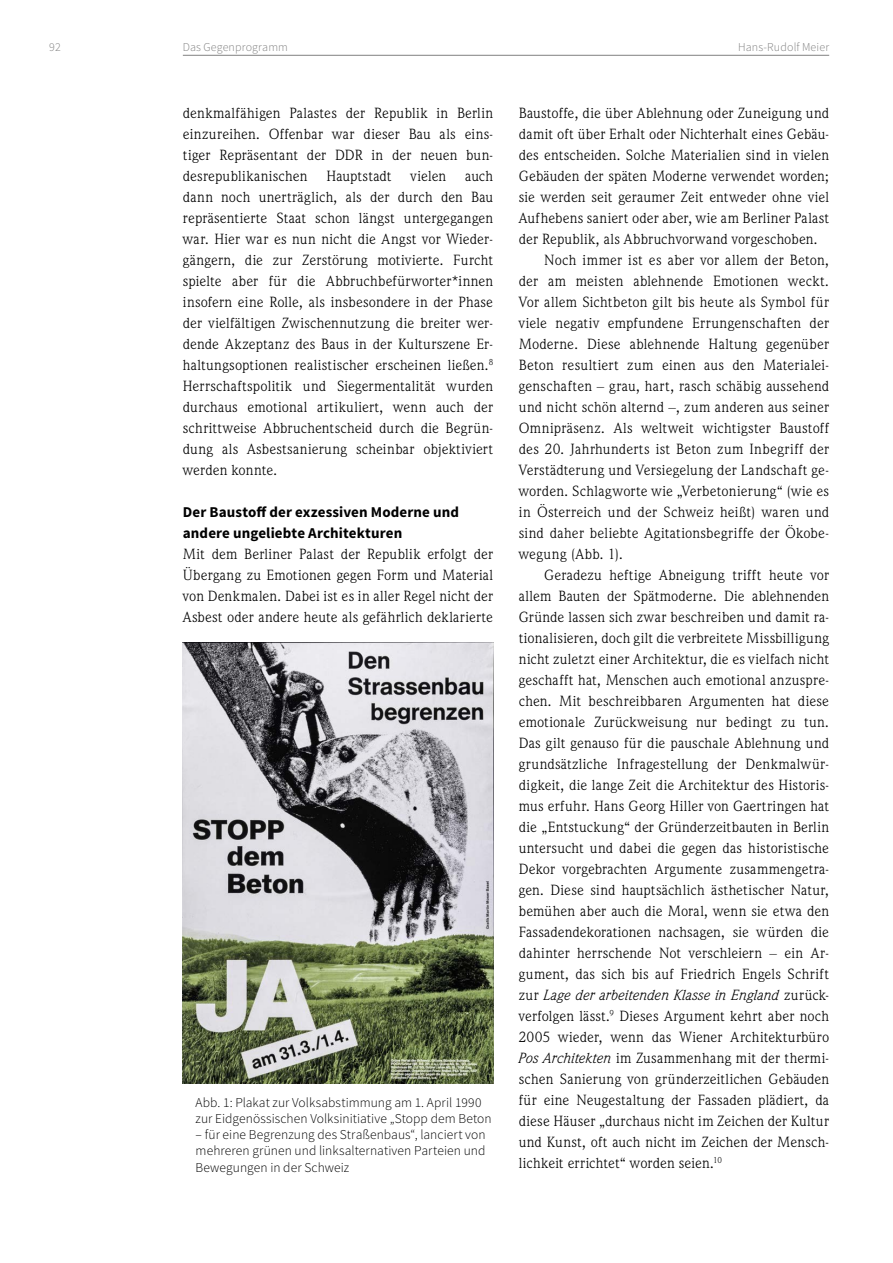
<style>
.page{position:relative;width:893px;height:1263px;background:#fff}
.page>*{position:absolute;margin:0;border:0;box-sizing:border-box;transform-origin:0 0}
.t1{font:15px/21px "Weidemann IT Cby BT";letter-spacing:.005em;color:#000;text-align:justify}
.t2{font:700 15px/21px "Source Sans Pro";letter-spacing:.005em;color:#000}
.t3{font:italic 15px "Weidemann IT Cby BT";color:#000}
.t4{font:15px "Weidemann IT Cby BT";letter-spacing:.03em;color:#000}
.t5{font:300 13.5px/16.2px "Source Sans Pro";letter-spacing:.005em;color:#000}
.t6{font:300 12px "Source Sans Pro";letter-spacing:.01em;color:#808080}
.s1{font-style:normal}
.s2{font-style:italic}
</style>
<div class="page">
<hr style="left:183px;top:55px;width:646px;height:1px;background:#808080">
<img style="left:183px;top:643px;width:310px;height:441px">
<p class="t6" style="left:49px;top:39px;width:13px">92</p>
<p class="t6" style="left:183px;top:39px;width:107px">Das Gegenprogramm</p>
<p class="t6" style="left:738px;top:39px;width:93px">Hans-Rudolf Meier</p>
<p class="t1" style="left:183px;top:102px;width:312px">denkmalfähigen Palastes der Republik in Berlin einzureihen. Offenbar war dieser Bau als eins&shy;tiger Repräsentant der DDR in der neuen bun&shy;desrepublikanischen</p>
<p class="t1" style="left:183px;top:165px;width:312px;text-indent:282px">auch dann noch unerträglich, als der durch den Bau repräsentierte Staat schon längst untergegangen war. Hier war es nun nicht die Angst vor Wieder&shy;gängern, die zur Zerstörung motivierte. Furcht spielte aber für die Abbruchbefürworter*innen insofern eine Rolle, als insbesondere in der Phase der vielfältigen Zwischennutzung die breiter wer&shy;dende Akzeptanz des Baus in der Kulturszene Er&shy;haltungsoptionen realistischer erscheinen ließen.<sup>8<br></sup>Herrschaftspolitik und Siegermentalität wurden durchaus emotional artikuliert, wenn auch der schrittweise Abbruchentscheid durch die Begrün&shy;dung als Asbestsanierung scheinbar objektiviert werden konnte.</p>
<p class="t2" style="left:183px;top:502px;width:278px">Der Baustoff der exzessiven Moderne und andere ungeliebte Architekturen</p>
<p class="t1" style="left:183px;top:543px;width:312px">Mit dem Berliner Palast der Republik erfolgt der Übergang zu Emotionen gegen Form und Material von Denkmalen. Dabei ist es in aller Regel nicht der Asbest oder andere heute als gefährlich deklarierte</p>
<p class="t1" style="left:326px;top:165px;width:67px">Hauptstadt</p>
<p class="t1" style="left:411px;top:165px;width:37px">vielen</p>
<p class="t5" style="left:196px;top:1094px;width:298px">Abb. 1: Plakat zur Volksabstimmung am 1. April 1990 zur Eidgenössischen Volksinitiative „Stopp dem Beton</p>
<p class="t5" style="left:196px;top:1127px;width:292px;text-align:justify">– für eine Begrenzung des Straßenbaus“, lanciert von mehreren grünen und linksalternativen Parteien und Bewegungen in der Schweiz</p>
<p class="t1" style="left:519px;top:102px;width:312px">Baustoffe, die über Ablehnung oder Zuneigung und</p>
<p class="t1" style="left:519px;top:123px;width:312px">damit oft über Erhalt oder Nichterhalt eines Gebäu-</p>
<p class="t1" style="left:519px;top:144px;width:312px">des entscheiden. Solche Materialien sind in vielen</p>
<p class="t1" style="left:519px;top:165px;width:312px">Gebäuden der späten Moderne verwendet worden;</p>
<p class="t1" style="left:519px;top:186px;width:312px">sie werden seit geraumer Zeit entweder ohne viel</p>
<p class="t1" style="left:519px;top:207px;width:312px">Aufhebens saniert oder aber, wie am Berliner Palast</p>
<p class="t1" style="left:519px;top:228px;width:301px">der Republik, als Abbruchvorwand vorgeschoben.</p>
<p class="t1" style="left:544px;top:249px;width:286px">Noch immer ist es aber vor allem der Beton,</p>
<p class="t1" style="left:519px;top:270px;width:312px">der am meisten ablehnende Emotionen weckt.</p>
<p class="t1" style="left:519px;top:291px;width:312px">Vor allem Sichtbeton gilt bis heute als Symbol für</p>
<p class="t1" style="left:519px;top:312px;width:312px">viele negativ empfundene Errungenschaften der</p>
<p class="t1" style="left:519px;top:333px;width:312px">Moderne. Diese ablehnende Haltung gegenüber</p>
<p class="t1" style="left:519px;top:354px;width:312px">Beton resultiert zum einen aus den Materialei-</p>
<p class="t1" style="left:519px;top:375px;width:312px">genschaften – grau, hart, rasch schäbig aussehend</p>
<p class="t1" style="left:519px;top:396px;width:312px">und nicht schön alternd –, zum anderen aus seiner</p>
<p class="t1" style="left:519px;top:417px;width:312px">Omnipräsenz. Als weltweit wichtigster Baustoff</p>
<p class="t1" style="left:519px;top:438px;width:312px">des 20. Jahrhunderts ist Beton zum Inbegriff der</p>
<p class="t1" style="left:519px;top:459px;width:312px">Verstädterung und Versiegelung der Landschaft ge-</p>
<p class="t1" style="left:519px;top:480px;width:312px">worden. Schlagworte wie „Verbetonierung“ (wie es</p>
<p class="t1" style="left:519px;top:501px;width:312px">in Österreich und der Schweiz heißt) waren und</p>
<p class="t1" style="left:519px;top:522px;width:312px">sind daher beliebte Agitationsbegriffe der Ökobe-</p>
<p class="t4" style="left:519px;top:544px;width:106px">wegung (Abb. 1).</p>
<p class="t1" style="left:544px;top:564px;width:286px">Geradezu heftige Abneigung trifft heute vor</p>
<p class="t1" style="left:519px;top:585px;width:312px">allem Bauten der Spätmoderne. Die ablehnenden</p>
<p class="t1" style="left:519px;top:606px;width:312px">Gründe lassen sich zwar beschreiben und damit ra-</p>
<p class="t1" style="left:519px;top:627px;width:312px">tionalisieren, doch gilt die verbreitete Missbilligung</p>
<p class="t1" style="left:519px;top:648px;width:312px">nicht zuletzt einer Architektur, die es vielfach nicht</p>
<p class="t1" style="left:519px;top:669px;width:312px">geschafft hat, Menschen auch emotional anzuspre-</p>
<p class="t1" style="left:519px;top:690px;width:312px">chen. Mit beschreibbaren Argumenten hat diese</p>
<p class="t1" style="left:519px;top:711px;width:312px">emotionale Zurückweisung nur bedingt zu tun.</p>
<p class="t1" style="left:519px;top:732px;width:312px">Das gilt genauso für die pauschale Ablehnung und</p>
<p class="t1" style="left:519px;top:753px;width:312px">grundsätzliche Infragestellung der Denkmalwür-</p>
<p class="t1" style="left:519px;top:774px;width:312px">digkeit, die lange Zeit die Architektur des Historis-</p>
<p class="t1" style="left:519px;top:795px;width:312px">mus erfuhr. Hans Georg Hiller von Gaertringen hat</p>
<p class="t1" style="left:519px;top:816px;width:312px">die „Entstuckung“ der Gründerzeitbauten in Berlin</p>
<p class="t1" style="left:519px;top:837px;width:312px">untersucht und dabei die gegen das historistische</p>
<p class="t1" style="left:519px;top:858px;width:312px">Dekor vorgebrachten Argumente zusammengetra-</p>
<p class="t1" style="left:519px;top:879px;width:312px">gen. Diese sind hauptsächlich ästhetischer Natur,</p>
<p class="t1" style="left:519px;top:900px;width:312px">bemühen aber auch die Moral, wenn sie etwa den</p>
<p class="t1" style="left:519px;top:921px;width:312px">Fassadendekorationen nachsagen, sie würden die</p>
<p class="t1" style="left:519px;top:942px;width:312px">dahinter herrschende Not verschleiern – ein Ar-</p>
<p class="t1" style="left:519px;top:963px;width:312px">gument, das sich bis auf Friedrich Engels Schrift</p>
<p class="t3" style="left:519px;top:985px;width:312px"><span class="s1">zur</span> Lage der arbeitenden Klasse in England <span class="s1">zurück-</span></p>
<p class="t1" style="left:519px;top:1005px;width:312px">verfolgen lässt.<sup>9</sup> Dieses Argument kehrt aber noch</p>
<p class="t1" style="left:519px;top:1026px;width:312px">2005 wieder, wenn das Wiener Architekturbüro</p>
<p class="t1" style="left:519px;top:1047px;width:312px"><span class="s2">Pos Architekten</span> im Zusammenhang mit der thermi-</p>
<p class="t1" style="left:519px;top:1068px;width:312px">schen Sanierung von gründerzeitlichen Gebäuden</p>
<p class="t1" style="left:519px;top:1089px;width:312px">für eine Neugestaltung der Fassaden plädiert, da</p>
<p class="t1" style="left:519px;top:1110px;width:312px">diese Häuser „durchaus nicht im Zeichen der Kultur</p>
<p class="t1" style="left:519px;top:1131px;width:312px">und Kunst, oft auch nicht im Zeichen der Mensch-</p>
<p class="t1" style="left:519px;top:1152px;width:205px">lichkeit errichtet“ worden seien.<sup>10</sup></p>
</div>
